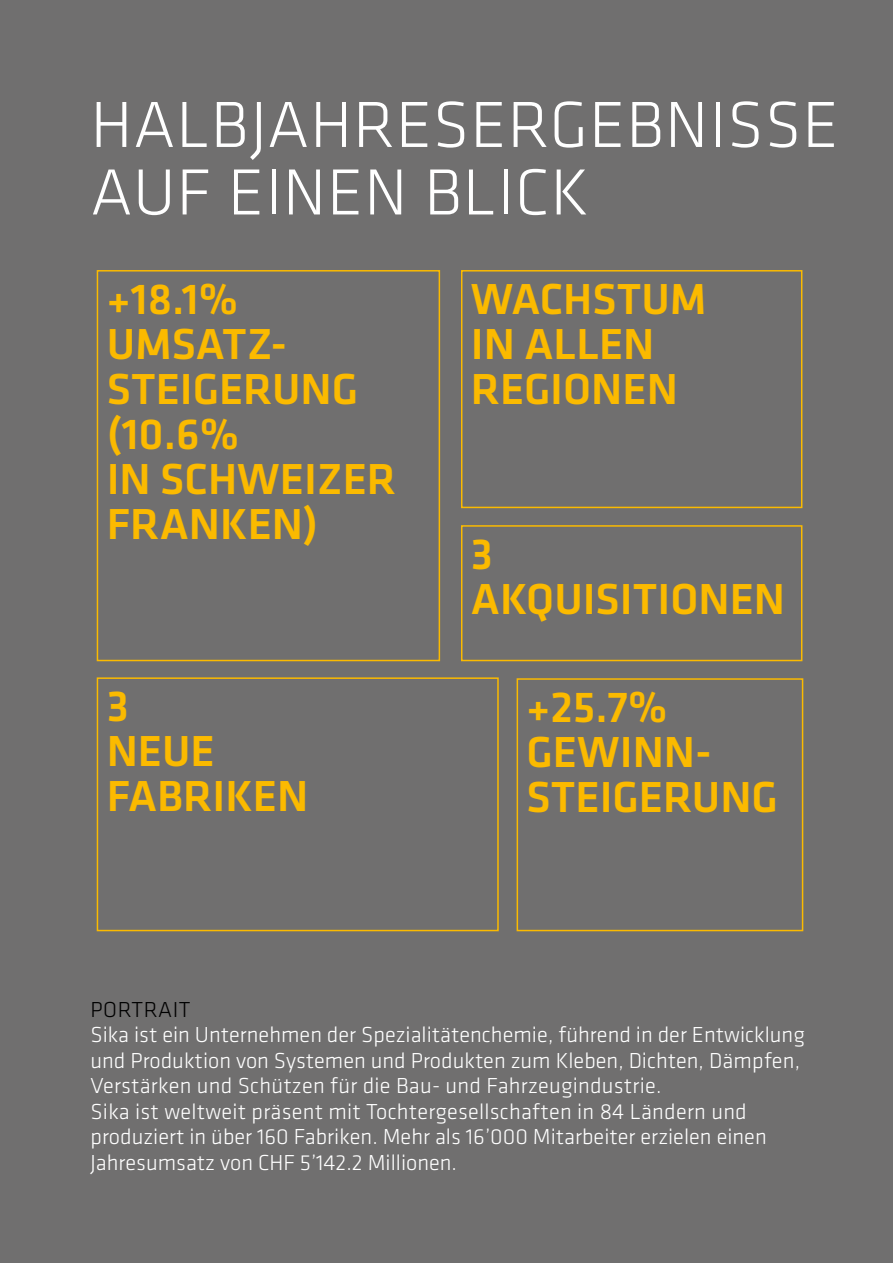
<style>
.page{position:relative;width:893px;height:1263px;background:#706f6f}
.page>*{position:absolute;margin:0;border:0;box-sizing:border-box;transform-origin:0 0}
.t1{font:300 67.5px/67.5px "Klavika";letter-spacing:.015em;color:#fff}
.t2{font:500 45px/45px "Klavika";color:#fbba00}
.t3{font:300 22.5px/25.5px "Klavika";color:#fff}
.t4{font:300 22.5px "Klavika";letter-spacing:.025em;color:#000}
</style>
<div class="page">
<div style="left:97px;top:270px;width:343px;height:391px;border:2px solid #fbba00"></div>
<div style="left:97px;top:677px;width:402px;height:254px;border:2px solid #fbba00"></div>
<div style="left:461px;top:270px;width:341px;height:238px;border:2px solid #fbba00"></div>
<div style="left:461px;top:525px;width:341px;height:136px;border:2px solid #fbba00"></div>
<div style="left:517px;top:678px;width:286px;height:253px;border:2px solid #fbba00"></div>
<h1 class="t1" style="left:91px;top:90px;width:749px">HALBJAHRESERGEBNISSE<br>AUF EINEN BLICK</h1>
<h2 class="t2" style="left:107px;top:275px;width:291px">+18.1%<br>UMSATZ-<br>STEIGERUNG (10.6%<br>IN SCHWEIZER<br>FRANKEN)</h2>
<h2 class="t2" style="left:107px;top:683px;width:203px">3<br>NEUE<br>FABRIKEN</h2>
<h2 class="t2" style="left:471px;top:275px;width:237px">WACHSTUM<br>IN ALLEN<br>REGIONEN</h2>
<h2 class="t2" style="left:471px;top:530px;width:316px">3<br>AKQUISITIONEN</h2>
<h2 class="t2" style="left:527px;top:683px;width:253px">+25.7%<br>GEWINN-<br>STEIGERUNG</h2>
<p class="t4" style="left:91px;top:995px;width:102px">PORTRAIT</p>
<p class="t3" style="left:91px;top:1022px;width:716px">Sika ist ein Unternehmen der Spezialitätenchemie, führend in der Entwicklung und Produktion von Systemen und Produkten zum Kleben, Dichten, Dämpfen, Verstärken und Schützen für die Bau- und Fahrzeugindustrie.<br>Sika ist weltweit präsent mit Tochtergesellschaften in 84 Ländern und produziert in über 160 Fabriken. Mehr als 16’000 Mitarbeiter erzielen einen Jahresumsatz von CHF 5’142.2 Millionen.</p>
</div>
